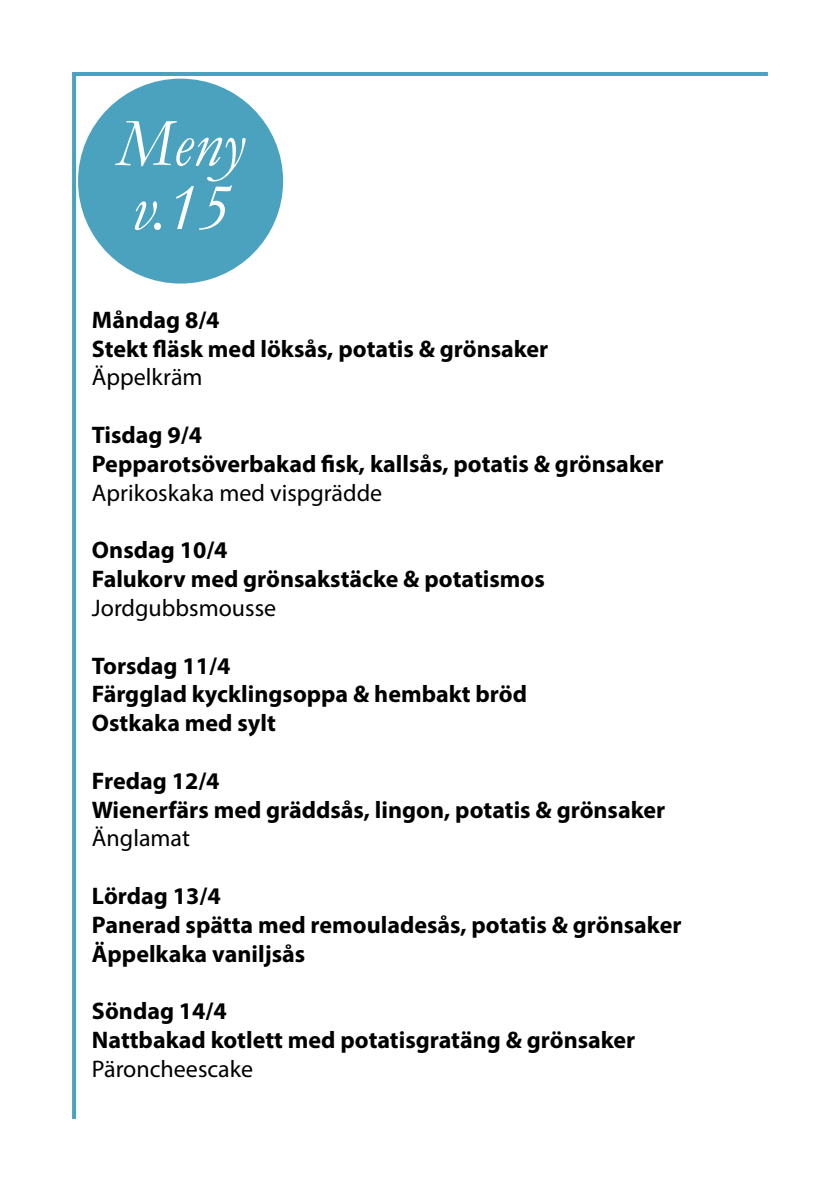
<style>
.page{position:relative;width:840px;height:1191px;background:#fff}
.page>*{position:absolute;margin:0;border:0;box-sizing:border-box;transform-origin:0 0}
.rubrik_Meny_aktivitet{font:italic 68px "Garamond";color:#fff}
.t1{font:700 24px "Myriad Pro";color:#000001}
.t2{font:24px "Myriad Pro";color:#000001}
</style>
<div class="page">
<div style="left:78px;top:79px;width:205px;height:204px;background:#4ba2be;border-radius:50%"></div>
<hr style="left:72px;top:72px;width:695px;height:4px;background:#4ba2be">
<svg style="left:72px;top:76px;width:4px;height:1043px;background:#4ea3bf"></svg>
<p class="rubrik_Meny_aktivitet" style="left:117px;top:97px;width:129px">Meny</p>
<p class="rubrik_Meny_aktivitet" style="left:131px;top:161px;width:100px">v.15</p>
<p class="t1" style="left:92px;top:304px;width:129px">Måndag 8/4</p>
<p class="t1" style="left:92px;top:333px;width:457px">Stekt fläsk med löksås, potatis &amp; grönsaker</p>
<p class="t2" style="left:92px;top:362px;width:112px">Äppelkräm</p>
<p class="t1" style="left:92px;top:419px;width:112px">Tisdag 9/4</p>
<p class="t1" style="left:92px;top:448px;width:572px">Pepparotsöverbakad fisk, kallsås, potatis &amp; grönsaker</p>
<p class="t2" style="left:92px;top:478px;width:292px">Aprikoskaka med vispgrädde</p>
<p class="t1" style="left:92px;top:534px;width:137px">Onsdag 10/4</p>
<p class="t1" style="left:92px;top:563px;width:454px">Falukorv med grönsakstäcke &amp; potatismos</p>
<p class="t2" style="left:92px;top:593px;width:186px">Jordgubbsmousse</p>
<p class="t1" style="left:92px;top:650px;width:140px">Torsdag 11/4</p>
<p class="t1" style="left:92px;top:678px;width:436px">Färgglad kycklingsoppa &amp; hembakt bröd</p>
<p class="t1" style="left:92px;top:707px;width:185px">Ostkaka med sylt</p>
<p class="t1" style="left:92px;top:765px;width:129px">Fredag 12/4</p>
<p class="t1" style="left:92px;top:794px;width:574px">Wienerfärs med gräddsås, lingon, potatis &amp; grönsaker</p>
<p class="t2" style="left:92px;top:823px;width:100px">Änglamat</p>
<p class="t1" style="left:92px;top:880px;width:130px">Lördag 13/4</p>
<p class="t1" style="left:92px;top:909px;width:590px">Panerad spätta med remouladesås, potatis &amp; grönsaker</p>
<p class="t1" style="left:92px;top:938px;width:215px">Äppelkaka vaniljsås</p>
<p class="t1" style="left:92px;top:995px;width:136px">Söndag 14/4</p>
<p class="t1" style="left:92px;top:1024px;width:544px">Nattbakad kotlett med potatisgratäng &amp; grönsaker</p>
<p class="t2" style="left:92px;top:1054px;width:163px">Päroncheescake</p>
</div>
